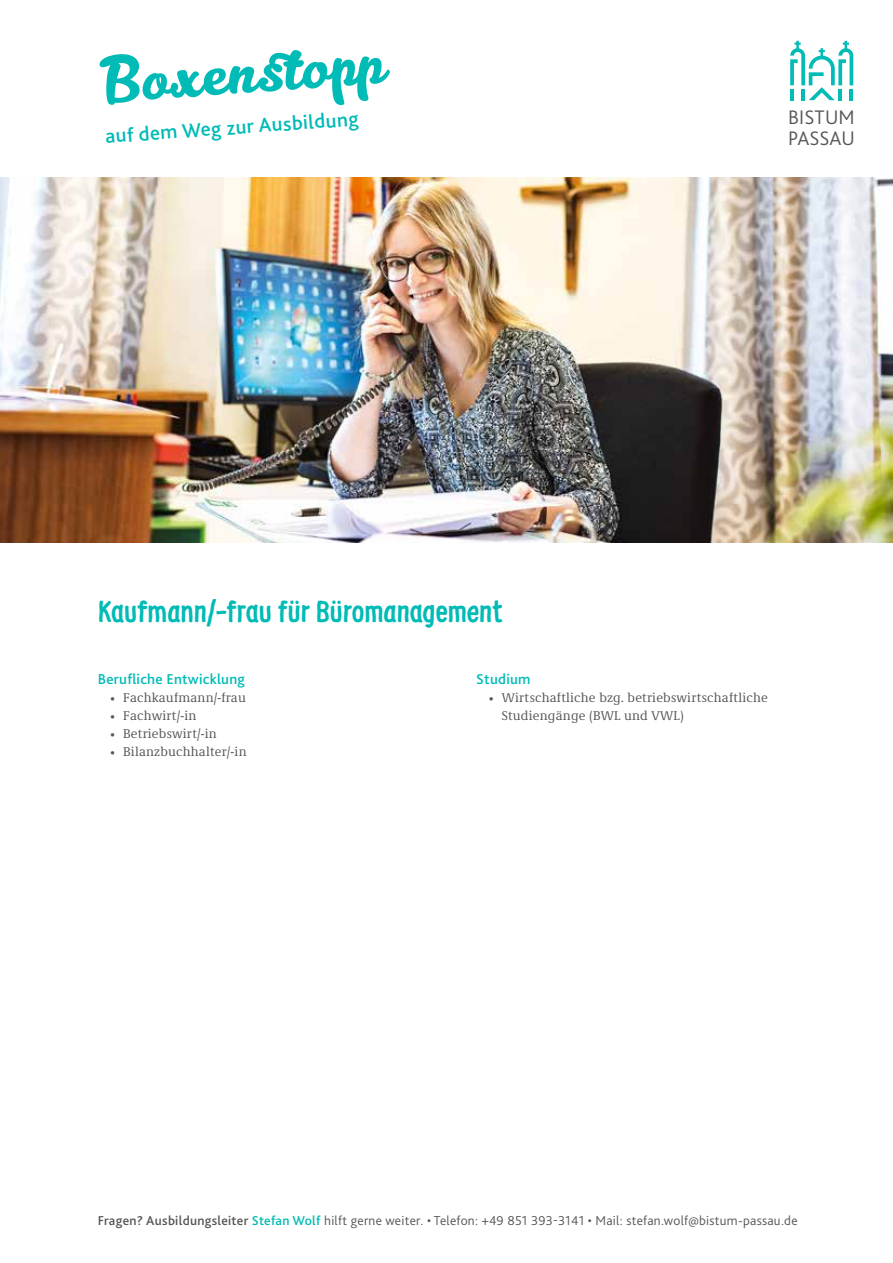
<style>
.page{position:relative;width:893px;height:1263px;background:#fff}
.page>*{position:absolute;margin:0;border:0;box-sizing:border-box;transform-origin:0 0}
.t1{font:62.1px "Kitten";color:#00bbb6}
.t2{font:700 30px "Supernettcn";letter-spacing:-.005em;color:#00bbb6}
.t3{font:500 20.7px "Bliss Pro";color:#00bbb6}
.t4{font:300 20.55px/20.4px "Bliss Pro";letter-spacing:.005em;color:#565655}
.t5{font:500 15px "Bliss Pro";letter-spacing:.015em;color:#00bbb6}
.t6{font:300 13.5px "Bliss Pro";letter-spacing:.02em;color:#565655}
.t7{font:13.05px/18px "Demos Next Pro";letter-spacing:.015em;color:#565655}
.s1{font-weight:500}
.s2{font-weight:500;color:#00bbb6}
</style>
<div class="page">
<svg style="left:790px;top:41px;width:63px;height:59px"></svg>
<img style="left:0;top:177px;width:893px;height:366px">
<h1 class="t1" style="left:99px;top:45px;width:295px;rotate:-4deg">Boxenstopp</h1>
<h3 class="t3" style="left:104px;top:123px;width:255px;rotate:-4deg">auf dem Weg zur Ausbildung</h3>
<h3 class="t4" style="left:788px;top:107px;width:68px">BISTUM<br>PASSAU</h3>
<h2 class="t2" style="left:98px;top:591px;width:406px">Kaufmann/-frau für Büromanagement</h2>
<p class="t5" style="left:98px;top:670px;width:149px">Berufliche Entwicklung</p>
<p class="t7" style="left:111px;top:688px;width:137px">• Fachkaufmann/-frau</p>
<p class="t7" style="left:111px;top:706px;width:87px">• Fachwirt/-in</p>
<p class="t7" style="left:111px;top:724px;width:108px">• Betriebswirt/-in</p>
<p class="t7" style="left:111px;top:742px;width:138px">• Bilanzbuchhalter/-in</p>
<p class="t5" style="left:476px;top:670px;width:56px">Studium</p>
<p class="t7" style="left:502px;top:688px;width:268px;text-indent:-13px">• Wirtschaftliche bzg. betriebswirtschaftliche<br>Studiengänge (BWL und VWL)</p>
<p class="t6" style="left:98px;top:1212px;width:701px"><span class="s1">Fragen? Ausbildungsleiter</span> <span class="s2">Stefan Wolf</span> hilft gerne weiter. • Telefon: +49 851 393-3141 • Mail: stefan.wolf@bistum-passau.de</p>
</div>
